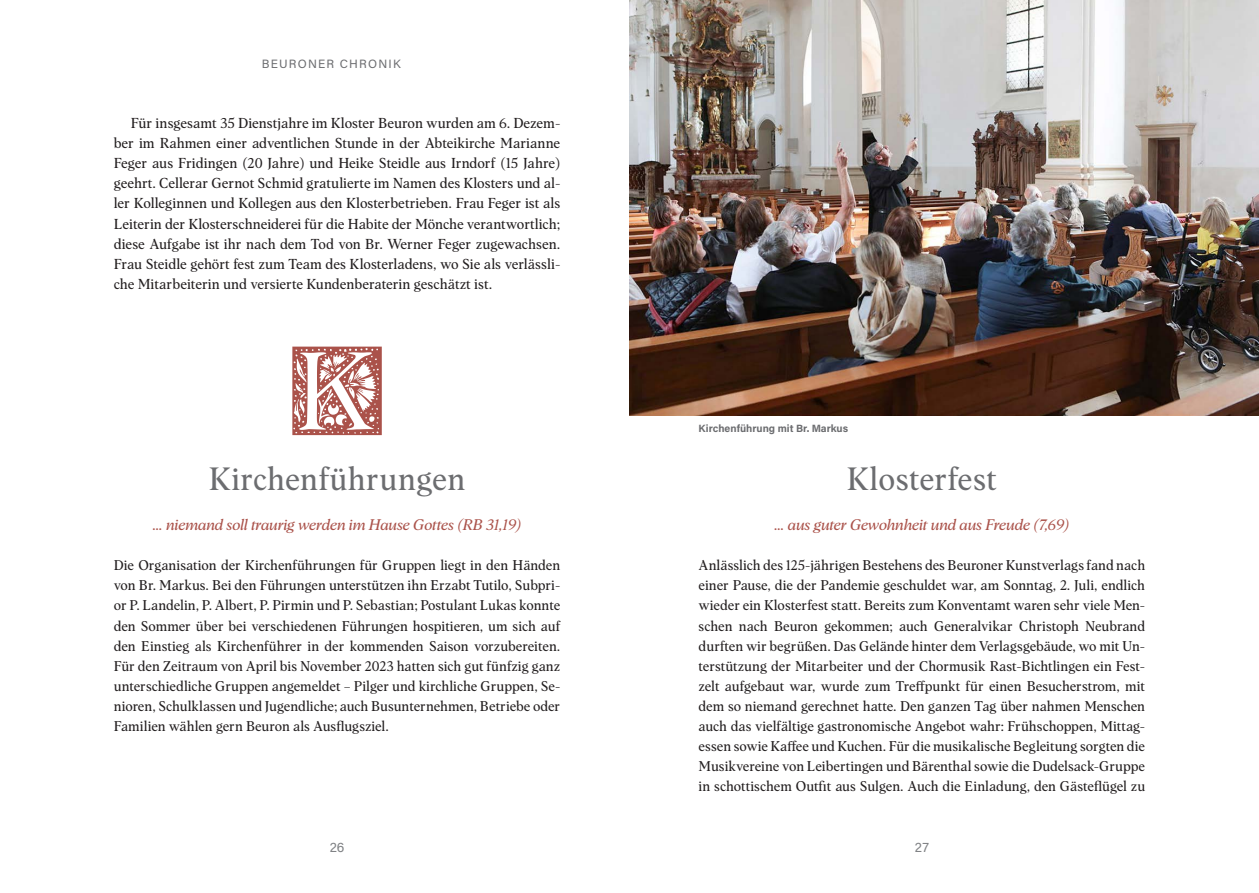
<style>
.page{position:relative;width:1259px;height:893px;background:#fff}
.page>*{position:absolute;margin:0;border:0;box-sizing:border-box;transform-origin:0 0}
.t1{font:31.5px "Albra Text";letter-spacing:.005em;color:#6c6d70}
.t2{font:italic 15px "Albra Text";color:#aa524a}
.t3{font:14.1px/20.1px "Albra Text";letter-spacing:-.005em;color:#231f20;text-align:justify}
.t4{font:13.8px/20.1px "Albra Text";color:#231f20;text-align:justify}
.t5{font:13.8px "Acumin Pro";color:#808285}
.t6{font:12px "Acumin Pro";letter-spacing:.1em;color:#6c6d70}
.t7{font:700 10.5px "Acumin Pro";color:#6c6d70}
</style>
<div class="page">
<img style="left:629px;top:0;width:630px;height:415px">
<p class="t6" style="left:262px;top:55px;width:140px">BEURONER CHRONIK</p>
<p class="t3" style="left:114px;top:112px;width:448px;text-indent:17px">Für insgesamt 35 Dienstjahre im Kloster Beuron wurden am 6. Dezem&shy;ber im Rahmen einer adventlichen Stunde in der Abteikirche Marianne Feger aus Fridingen (20 Jahre) und Heike Steidle aus Irndorf (15 Jahre) geehrt. Cellerar Gernot Schmid gratulierte im Namen des Klosters und al&shy;ler Kolleginnen und Kollegen aus den Klosterbetrieben. Frau Feger ist als Leiterin der Klosterschneiderei für die Habite der Mönche verantwortlich; diese Aufgabe ist ihr nach dem Tod von Br. Werner Feger zugewachsen.<br>Frau Steidle gehört fest zum Team des Klosterladens, wo Sie als verlässli&shy;che Mitarbeiterin und versierte Kundenberaterin geschätzt ist.</p>
<h1 class="t1" style="left:209px;top:456px;width:258px">Kirchenführungen</h1>
<p class="t2" style="left:153px;top:514px;width:370px">… niemand soll traurig werden im Hause Gottes (RB 31,19)</p>
<p class="t4" style="left:114px;top:554px;width:448px">Die Organisation der Kirchenführungen für Gruppen liegt in den Händen von Br. Markus. Bei den Führungen unterstützen ihn Erzabt Tutilo, Subpri&shy;or P. Landelin, P. Albert, P. Pirmin und P. Sebastian; Postulant Lukas konnte den Sommer über bei verschiedenen Führungen hospitieren, um sich auf den Einstieg als Kirchenführer in der kommenden Saison vorzubereiten.<br>Für den Zeitraum von April bis November 2023 hatten sich gut fünfzig ganz unterschiedliche Gruppen angemeldet – Pilger und kirchliche Gruppen, Se&shy;nioren, Schulklassen und Jugendliche; auch Busunternehmen, Betriebe oder Familien wählen gern Beuron als Ausflugsziel.</p>
<p class="t7" style="left:698px;top:420px;width:151px">Kirchenführung mit Br. Markus</p>
<h1 class="t1" style="left:847px;top:456px;width:151px">Klosterfest</h1>
<p class="t2" style="left:774px;top:514px;width:296px">… aus guter Gewohnheit und aus Freude (7,69)</p>
<p class="t4" style="left:698px;top:554px;width:448px">Anlässlich des 125-jährigen Bestehens des Beuroner Kunstverlags fand nach einer Pause, die der Pandemie geschuldet war, am Sonntag, 2. Juli, endlich wieder ein Klosterfest statt. Bereits zum Konventamt waren sehr viele Men&shy;schen nach Beuron gekommen; auch Generalvikar Christoph Neubrand durften wir begrüßen. Das Gelände hinter dem Verlagsgebäude, wo mit Un&shy;terstützung der Mitarbeiter und der Chormusik Rast-Bichtlingen ein Fest&shy;zelt aufgebaut war, wurde zum Treffpunkt für einen Besucherstrom, mit dem so niemand gerechnet hatte. Den ganzen Tag über nahmen Menschen auch das vielfältige gastronomische Angebot wahr: Frühschoppen, Mittag&shy;essen sowie Kaffee und Kuchen. Für die musikalische Begleitung sorgten die Musikvereine von Leibertingen und Bärenthal sowie die Dudelsack-Gruppe in schottischem Outfit aus Sulgen. Auch die Einladung, den Gästeflügel zu</p>
<p class="t5" style="left:330px;top:837px;width:16px">26</p>
<p class="t5" style="left:915px;top:837px;width:15px">27</p>
</div>
